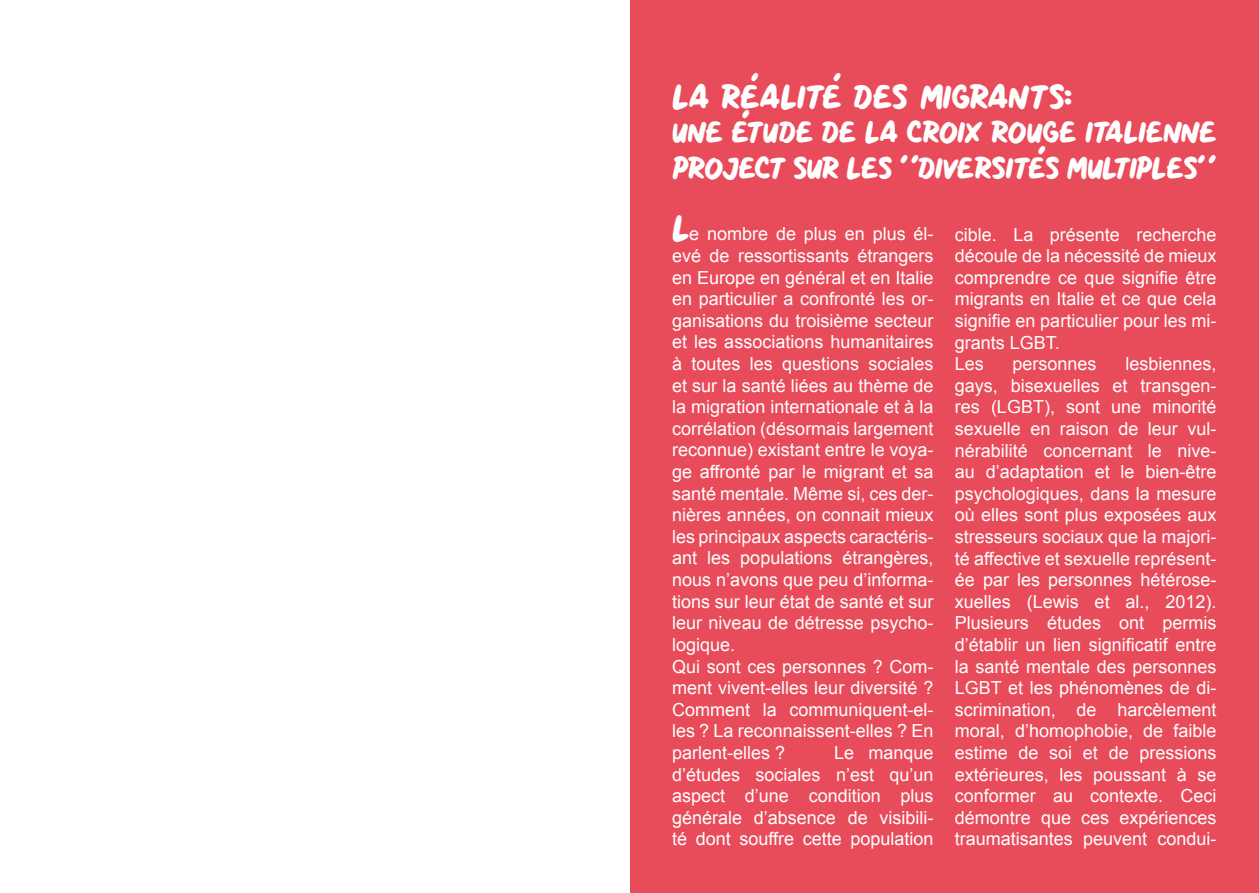
<style>
.page{position:relative;width:1259px;height:893px;background:#fff}
.page>*{position:absolute;margin:0;border:0;box-sizing:border-box;transform-origin:0 0}
.t1{font:28.5px "Marker Notes";color:#fff}
.t2{font:25.5px/36px "Marker Notes";letter-spacing:-.035em;color:#fff}
.t3{font:18px/21.6px "Arial";color:#fff}
.s1{font-family:"Marker Notes";font-size:30px}
</style>
<div class="page">
<div style="left:630px;top:0;width:629px;height:893px;background:#e84b5a"></div>
<h2 class="t2" style="left:750px;top:68px;width:10px">‘</h2>
<h2 class="t2" style="left:833px;top:68px;width:10px">‘</h2>
<h1 class="t1" style="left:672px;top:82px;width:402px">LA REALITE DES MIGRANTS:</h1>
<h2 class="t2" style="left:672px;top:114px;width:546px">UNE ETUDE DE LA CROIX ROUGE ITALIENNE<br>PROJECT SUR LES “DIVERSITES MULTIPLES”</h2>
<h2 class="t2" style="left:742px;top:105px;width:10px">‘</h2>
<h2 class="t2" style="left:1037px;top:142px;width:10px">‘</h2>
<p class="t3" style="left:672px;top:224px;width:263px"><span class="s1">L</span>e nombre de plus en plus él&shy;evé de ressortissants étrangers en Europe en général et en Italie en particulier a confronté les or&shy;ganisations du troisième secteur et les associations humanitaires à toutes les questions sociales et sur la santé liées au thème de la migration internationale et à la corrélation (désormais largement reconnue) existant entre le voya&shy;ge affronté par le migrant et sa santé mentale. Même si, ces der&shy;nières années, on connait mieux les principaux aspects caractéris&shy;ant les populations étrangères, nous n’avons que peu d’informa&shy;tions sur leur état de santé et sur leur niveau de détresse psycho&shy;logique.<br>Qui sont ces personnes ? Com&shy;ment vivent-elles leur diversité ?<br>Comment la communiquent-el&shy;les ? La reconnaissent-elles ? En parlent-elles ?</p>
<p class="t3" style="left:672px;top:742px;width:263px;text-align:justify;text-indent:162px">Le manque d’études sociales n’est qu’un aspect d’une condition plus générale d’absence de visibili&shy;té dont souffre cette population</p>
<p class="t3" style="left:955px;top:224px;width:263px">cible. La présente recherche découle de la nécessité de mieux comprendre ce que signifie être migrants en Italie et ce que cela signifie en particulier pour les mi&shy;grants LGBT.<br>Les</p>
<p class="t3" style="left:955px;top:353px;width:263px;text-align:justify;text-indent:170px">lesbiennes, gays, bisexuelles et transgen&shy;res (LGBT), sont une minorité sexuelle en raison de leur vul&shy;nérabilité concernant le nive&shy;au d’adaptation et le bien-être psychologiques, dans la mesure où elles sont plus exposées aux stresseurs sociaux que la majori&shy;té affective et sexuelle représent&shy;ée par les personnes hétérose&shy;xuelles (Lewis et al., 2012).<br>Plusieurs études ont permis d’établir un lien significatif entre la santé mentale des personnes LGBT et les phénomènes de di&shy;scrimination, de harcèlement moral, d’homophobie, de faible estime de soi et de pressions extérieures, les poussant à se conformer au contexte. Ceci démontre que ces expériences traumatisantes peuvent condui-</p>
<p class="t3" style="left:1012px;top:353px;width:86px">personnes</p>
</div>
